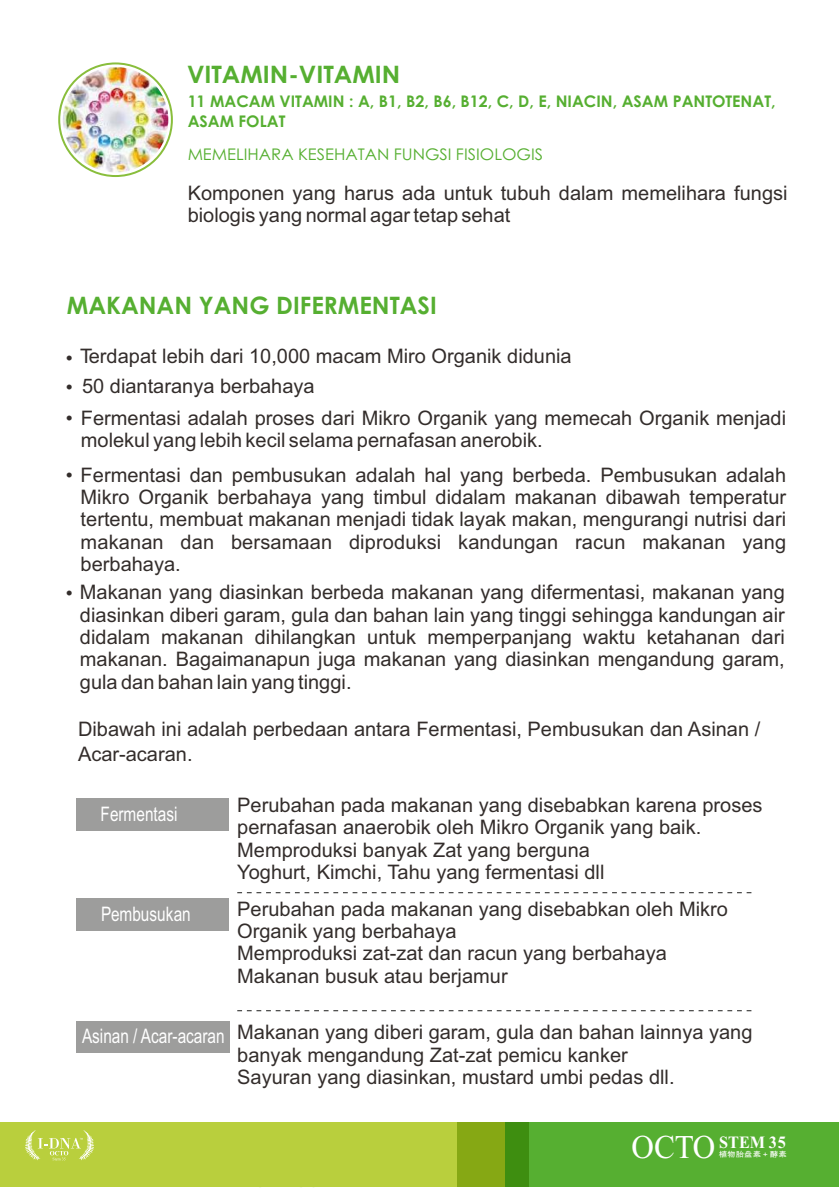
<style>
.page{position:relative;width:840px;height:1191px;background:#fff}
.page>*{position:absolute;margin:0;border:0;box-sizing:border-box;transform-origin:0 0}
.t1{font:700 24px "Century Gothic";color:#56af31}
.t2{font:700 24px "Century Gothic";color:#56af31;scale:1.04 1}
.t3{font:20px/22.4px "Arial";color:#332d2b}
.t4{font:20px "Arial";color:#fff;scale:.77 1}
.t5{font:700 17.2px "Times New Roman";color:#fff;scale:.94 1}
.t6{font:700 16px/19.4px "Century Gothic";color:#56af31}
.t7{font:16px "Century Gothic";color:#56af31;scale:1.04 1}
.t8{font:7.6px "Arial Unicode MS";color:#fff;scale:1.13 1}
.s1{font-size:19.8px}
.s2{font-weight:400;font-size:33.2px}
</style>
<div class="page">
<img style="left:63px;top:67px;width:105px;height:105px;border-radius:53px">
<div style="left:58px;top:62px;width:115px;height:115px;border:2px solid #89be3c;border-radius:50%"></div>
<div style="left:76px;top:898px;width:152px;height:32px;background:#9d9d9c"></div>
<svg style="left:237px;top:892px;width:514px;height:1px"></svg>
<svg style="left:237px;top:1010px;width:514px;height:1px"></svg>
<svg style="left:238px;top:1186px;width:94px;height:1px"></svg>
<div style="left:0;top:1122px;width:513px;height:64px;background:#b9cf3d"></div>
<div style="left:505px;top:1122px;width:333px;height:64px;background:#56af31"></div>
<svg style="left:457px;top:1122px;width:71px;height:64px;background:#6e9f12"></svg>
<svg style="left:25px;top:1130px;width:69px;height:30px"></svg>
<div style="left:76px;top:1021px;width:153px;height:32px;background:#9d9d9c"></div>
<div style="left:76px;top:798px;width:153px;height:33px;background:#9d9d9c"></div>
<p class="t2" style="left:187px;top:65px;width:206px">VITAMIN-VITAMIN</p>
<p class="t6" style="left:187px;top:93px;width:589px">11 MACAM VITAMIN : A, B1, B2, B6, B12, C, D, E, NIACIN, ASAM PANTOTENAT,<br>ASAM FOLAT</p>
<p class="t7" style="left:187px;top:148px;width:343px">MEMELIHARA KESEHATAN FUNGSI FISIOLOGIS</p>
<p class="t3" style="left:187px;top:183px;width:601px">Komponen yang harus ada untuk tubuh dalam memelihara fungsi biologis yang normal agar tetap sehat</p>
<p class="t1" style="left:67px;top:296px;width:371px">MAKANAN YANG DIFERMENTASI</p>
<p class="t3" style="left:66px;top:347px;width:507px"><span class="s1">•</span> Terdapat lebih dari 10,000 macam Miro Organik didunia</p>
<p class="t3" style="left:66px;top:377px;width:250px"><span class="s1">•</span> 50 diantaranya berbahaya</p>
<p class="t3" style="left:81px;top:408px;width:706px;text-indent:-15px"><span class="s1">•</span> Fermentasi adalah proses dari Mikro Organik yang memecah Organik menjadi molekul yang lebih kecil selama pernafasan anerobik.</p>
<p class="t3" style="left:81px;top:465px;width:706px;text-align:justify;text-indent:-15px"><span class="s1">•</span> Fermentasi dan pembusukan adalah hal yang berbeda. Pembusukan adalah Mikro Organik berbahaya yang timbul didalam makanan dibawah temperatur tertentu, membuat makanan menjadi tidak layak makan, mengurangi nutrisi dari makanan dan bersamaan diproduksi kandungan racun makanan yang berbahaya.</p>
<p class="t3" style="left:80px;top:583px;width:706px;text-align:justify;text-indent:-14px"><span class="s1">•</span> Makanan yang diasinkan berbeda makanan yang difermentasi, makanan yang diasinkan diberi garam, gula dan bahan lain yang tinggi sehingga kandungan air didalam makanan dihilangkan untuk memperpanjang waktu ketahanan dari makanan. Bagaimanapun juga makanan yang diasinkan mengandung garam, gula dan bahan lain yang tinggi.</p>
<p class="t3" style="left:78px;top:719px;width:683px;line-height:24.6px">Dibawah ini adalah perbedaan antara Fermentasi, Pembusukan dan Asinan /<br>Acar-acaran.</p>
<p class="t3" style="left:237px;top:795px;width:526px">Perubahan pada makanan yang disebabkan karena proses pernafasan anaerobik oleh Mikro Organik yang baik.</p>
<p class="t3" style="left:237px;top:862px;width:368px">Yoghurt, Kimchi, Tahu yang fermentasi dll</p>
<p class="t4" style="left:101px;top:806px;width:101px">Fermentasi</p>
<p class="t3" style="left:237px;top:840px;width:354px">Memproduksi banyak Zat yang berguna</p>
<p class="t4" style="left:101px;top:906px;width:118px">Pembusukan</p>
<p class="t3" style="left:237px;top:899px;width:492px">Perubahan pada makanan yang disebabkan oleh Mikro<br>Organik yang berbahaya<br>Memproduksi zat-zat dan racun yang berbahaya</p>
<p class="t3" style="left:237px;top:966px;width:272px">Makanan busuk atau berjamur</p>
<p class="t4" style="left:82px;top:1028px;width:186px">Asinan / Acar-acaran</p>
<p class="t3" style="left:237px;top:1023px;width:516px">Makanan yang diberi garam, gula dan bahan lainnya yang banyak mengandung Zat-zat pemicu kanker<br>Sayuran yang diasinkan, mustard umbi pedas dll.</p>
<p class="t5" style="left:631px;top:1136px;width:166px"><span class="s2">OCTO</span> STEM 35</p>
<p class="t8" style="left:718px;top:1151px;width:62px">植物胎盘素＋酵素</p>
</div>
